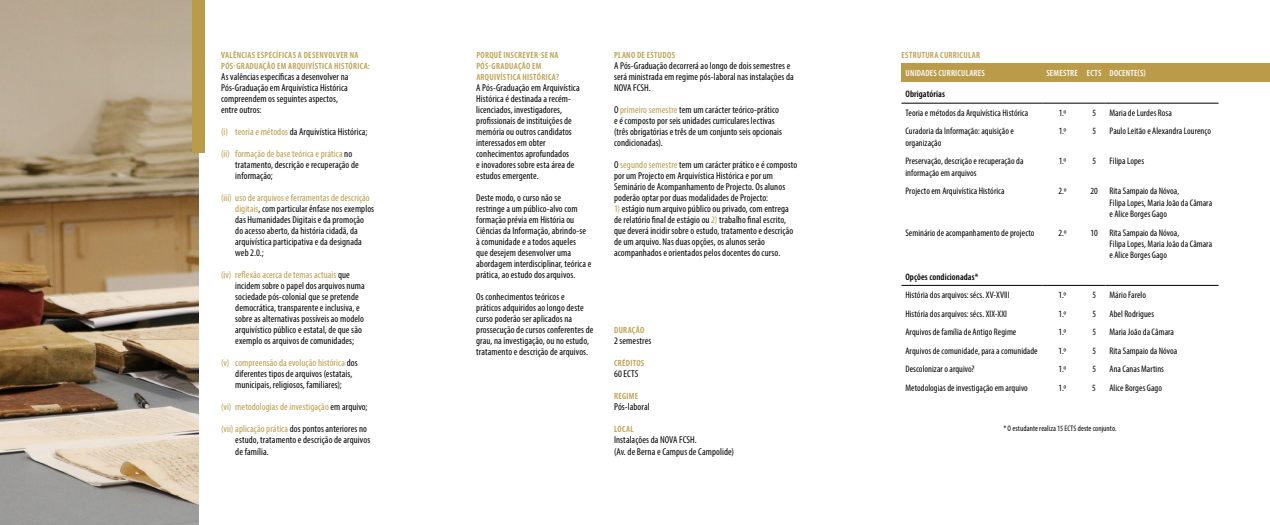
<style>
.page{position:relative;width:1270px;height:525px;background:#fff}
.page>*{position:absolute;margin:0;border:0;box-sizing:border-box;transform-origin:0 0}
.t1{font:condensed 10px/11px "Myriad Pro";letter-spacing:.01em;color:#000}
.t2{font:condensed 10px "Myriad Pro";letter-spacing:.01em;color:#ba9b4a}
.t3{font:condensed 9.5px/11.4px "Myriad Pro";letter-spacing:.005em;color:#000}
.t4{font:600 condensed 9.5px "Myriad Pro";letter-spacing:.01em;color:#000}
.t5{font:600 condensed 9px/11px "Myriad Pro";letter-spacing:.035em;color:#ba9b4a}
.t6{font:600 condensed 9px "Myriad Pro";letter-spacing:.025em;color:#fff}
.t7{font:condensed 8px "Myriad Pro";letter-spacing:.01em;color:#000}
.s1{color:#ba9b4a}
.s2{color:#000}
</style>
<div class="page">
<img style="left:0;top:0;width:198px;height:524px">
<div style="left:901px;top:64px;width:369px;height:18px;background:#ba9b4a"></div>
<hr style="left:901px;top:285px;width:141px;height:1px;background:#000">
<hr style="left:1042px;top:285px;width:41px;height:1px;background:#000">
<svg style="left:1083px;top:285px;width:23px;height:1px"></svg>
<hr style="left:1106px;top:285px;width:113px;height:1px;background:#000">
<hr style="left:901px;top:103px;width:141px;height:1px;background:#000">
<hr style="left:1042px;top:103px;width:41px;height:1px;background:#000">
<svg style="left:1083px;top:103px;width:23px;height:1px"></svg>
<hr style="left:1106px;top:103px;width:113px;height:1px;background:#000">
<div style="left:192px;top:0;width:13px;height:152px;background:#ba9b4a"></div>
<p class="t5" style="left:221px;top:49px;width:150px">VALÊNCIAS ESPECÍFICAS A DESENVOLVER NA<br>PÓS-GRADUAÇÃO EM ARQUIVÍSTICA HISTÓRICA:</p>
<p class="t1" style="left:221px;top:71px;width:129px">As valências específicas a desenvolver na Pós-Graduação em Arquivística Histórica compreendem os seguintes aspectos, entre outros:</p>
<p class="t1" style="left:221px;top:126px;width:148px"><span class="s1">(i) teoria e métodos</span> da Arquivística Histórica;</p>
<p class="t1" style="left:235px;top:148px;width:125px;text-indent:-14px"><span class="s1">(ii) formação de base teórica e prática</span> no tratamento, descrição e recuperação de informação;</p>
<p class="t1" style="left:235px;top:192px;width:140px;text-indent:-14px"><span class="s1">(iii) uso de arquivos e ferramentas de descrição digitais</span>, com particular ênfase nos exemplos das Humanidades Digitais e da promoção do acesso aberto, da história cidadã, da arquivística participativa e da designada web 2.0.;</p>
<p class="t1" style="left:235px;top:269px;width:131px;text-indent:-14px"><span class="s1">(iv) reflexão acerca de temas actuais</span> que incidem sobre o papel dos arquivos numa sociedade pós-colonial que se pretende democrática, transparente e inclusiva, e sobre as alternativas possíveis ao modelo arquivístico público e estatal, de que são exemplo os arquivos de comunidades;</p>
<p class="t1" style="left:235px;top:357px;width:124px;text-indent:-14px"><span class="s1">(v) compreensão da evolução histórica</span> dos diferentes tipos de arquivos (estatais, municipais, religiosos, familiares);</p>
<p class="t2" style="left:221px;top:401px;width:148px">(vi) metodologias de investigação <span class="s2">em arquivo;</span></p>
<p class="t1" style="left:235px;top:423px;width:136px;text-indent:-14px"><span class="s1">(vii) aplicação prática</span> dos pontos anteriores no estudo, tratamento e descrição de arquivos de família.</p>
<p class="t5" style="left:476px;top:49px;width:84px">PORQUÊ INSCREVER-SE NA<br>PÓS-GRADUAÇÃO EM<br>ARQUIVÍSTICA HISTÓRICA?</p>
<p class="t1" style="left:476px;top:82px;width:105px">A Pós-Graduação em Arquivística<br>Histórica é destinada a recém&shy;licenciados, investigadores, profissionais de instituições de memória ou outros candidatos interessados em obter conhecimentos aprofundados<br>e inovadores sobre esta área de estudos emergente.</p>
<p class="t1" style="left:476px;top:192px;width:117px">Deste modo, o curso não se restringe a um público-alvo com formação prévia em História ou<br>Ciências da Informação, abrindo-se à comunidade e a todos aqueles<br>que desejem desenvolver uma abordagem interdisciplinar, teórica e prática, ao estudo dos arquivos.</p>
<p class="t1" style="left:476px;top:291px;width:119px">Os conhecimentos teóricos e<br>práticos adquiridos ao longo deste curso poderão ser aplicados na prossecução de cursos conferentes de grau, na investigação, ou no estudo, tratamento e descrição de arquivos.</p>
<p class="t5" style="left:614px;top:49px;width:62px">PLANO DE ESTUDOS</p>
<p class="t1" style="left:614px;top:60px;width:181px">A Pós-Graduação decorrerá ao longo de dois semestres e será ministrada em regime pós-laboral nas instalações da<br>NOVA FCSH.</p>
<p class="t1" style="left:614px;top:104px;width:169px">O <span class="s1">primeiro semestre</span> tem um carácter teórico-prático e é composto por seis unidades curriculares lectivas (três obrigatórias e três de um conjunto seis opcionais condicionadas).</p>
<p class="t1" style="left:614px;top:159px;width:185px">O <span class="s1">segundo semestre</span> tem um carácter prático e é composto por um Projecto em Arquivística Histórica e por um Seminário de Acompanhamento de Projecto. Os alunos poderão optar por duas modalidades de Projecto:</p>
<p class="t1" style="left:614px;top:203px;width:181px"><span class="s1">1)</span> estágio num arquivo público ou privado, com entrega de relatório final de estágio ou <span class="s1">2)</span> trabalho final escrito, que deverá incidir sobre o estudo, tratamento e descrição de um arquivo. Nas duas opções, os alunos serão acompanhados e orientados pelos docentes do curso.</p>
<p class="t5" style="left:614px;top:324px;width:32px">DURAÇÃO</p>
<p class="t1" style="left:614px;top:335px;width:39px">2 semestres</p>
<p class="t5" style="left:614px;top:357px;width:32px">CRÉDITOS</p>
<p class="t1" style="left:614px;top:368px;width:26px">60 ECTS</p>
<p class="t5" style="left:614px;top:390px;width:25px">REGIME</p>
<p class="t1" style="left:614px;top:401px;width:37px">Pós-laboral</p>
<p class="t5" style="left:614px;top:423px;width:21px">LOCAL</p>
<p class="t1" style="left:614px;top:434px;width:122px">Instalações da NOVA FCSH.<br>(Av. de Berna e Campus de Campolide)</p>
<p class="t5" style="left:902px;top:49px;width:80px">ESTRUTURA CURRICULAR</p>
<p class="t6" style="left:906px;top:68px;width:81px">UNIDADES CURRICULARES</p>
<p class="t6" style="left:1046px;top:68px;width:101px">SEMESTRE ECTS DOCENTE(S)</p>
<p class="t4" style="left:905px;top:88px;width:41px">Obrigatórias</p>
<p class="t3" style="left:905px;top:107px;width:124px">Teoria e métodos da Arquivística Histórica</p>
<p class="t3" style="left:1059px;top:107px;width:9px">1.º</p>
<p class="t3" style="left:1092px;top:107px;width:5px">5</p>
<p class="t3" style="left:1110px;top:107px;width:64px">Maria de Lurdes Rosa</p>
<p class="t3" style="left:905px;top:125px;width:110px">Curadoria da Informação: aquisição e organização</p>
<p class="t3" style="left:1059px;top:125px;width:9px">1.º</p>
<p class="t3" style="left:1092px;top:125px;width:5px">5</p>
<p class="t3" style="left:1109px;top:125px;width:103px">Paulo Leitão e Alexandra Lourenço</p>
<p class="t3" style="left:905px;top:155px;width:120px">Preservação, descrição e recuperação da informação em arquivos</p>
<p class="t3" style="left:1059px;top:155px;width:9px">1.º</p>
<p class="t3" style="left:1092px;top:155px;width:5px">5</p>
<p class="t3" style="left:1109px;top:155px;width:36px">Filipa Lopes</p>
<p class="t3" style="left:905px;top:185px;width:101px">Projecto em Arquivística Histórica</p>
<p class="t3" style="left:1058px;top:185px;width:10px">2.º</p>
<p class="t3" style="left:1109px;top:185px;width:104px;text-indent:-19px">20 Rita Sampaio da Nóvoa,<br>Filipa Lopes, Maria João da Câmara e Alice Borges Gago</p>
<p class="t3" style="left:905px;top:226px;width:131px">Seminário de acompanhamento de projecto</p>
<p class="t3" style="left:1058px;top:226px;width:10px">2.º</p>
<p class="t3" style="left:1109px;top:226px;width:104px;text-indent:-19px">10 Rita Sampaio da Nóvoa,<br>Filipa Lopes, Maria João da Câmara e Alice Borges Gago</p>
<p class="t4" style="left:905px;top:270px;width:74px">Opções condicionadas*</p>
<p class="t3" style="left:905px;top:289px;width:106px">História dos arquivos: sécs. XV-XVIII</p>
<p class="t3" style="left:1059px;top:289px;width:9px">1.º</p>
<p class="t3" style="left:1092px;top:289px;width:5px">5</p>
<p class="t3" style="left:1109px;top:289px;width:38px">Mário Farelo</p>
<p class="t3" style="left:905px;top:307px;width:103px">História dos arquivos: sécs. XIX-XXI</p>
<p class="t3" style="left:1059px;top:307px;width:9px">1.º</p>
<p class="t3" style="left:1092px;top:307px;width:5px">5</p>
<p class="t3" style="left:1109px;top:307px;width:46px">Abel Rodrigues</p>
<p class="t3" style="left:905px;top:326px;width:113px">Arquivos de família de Antigo Regime</p>
<p class="t3" style="left:1059px;top:326px;width:9px">1.º</p>
<p class="t3" style="left:1092px;top:326px;width:5px">5</p>
<p class="t3" style="left:1109px;top:326px;width:66px">Maria João da Câmara</p>
<p class="t3" style="left:905px;top:344px;width:134px">Arquivos de comunidade, para a comunidade</p>
<p class="t3" style="left:1059px;top:344px;width:9px">1.º</p>
<p class="t3" style="left:1092px;top:344px;width:5px">5</p>
<p class="t3" style="left:1109px;top:344px;width:69px">Rita Sampaio da Nóvoa</p>
<p class="t3" style="left:905px;top:363px;width:71px">Descolonizar o arquivo?</p>
<p class="t3" style="left:1059px;top:363px;width:9px">1.º</p>
<p class="t3" style="left:1092px;top:363px;width:5px">5</p>
<p class="t3" style="left:1109px;top:363px;width:56px">Ana Canas Martins</p>
<p class="t3" style="left:905px;top:381px;width:124px">Metodologias de investigação em arquivo</p>
<p class="t3" style="left:1059px;top:381px;width:9px">1.º</p>
<p class="t3" style="left:1092px;top:381px;width:5px">5</p>
<p class="t3" style="left:1109px;top:381px;width:54px">Alice Borges Gago</p>
<p class="t7" style="left:1003px;top:423px;width:115px">* O estudante realiza 15 ECTS deste conjunto.</p>
</div>
